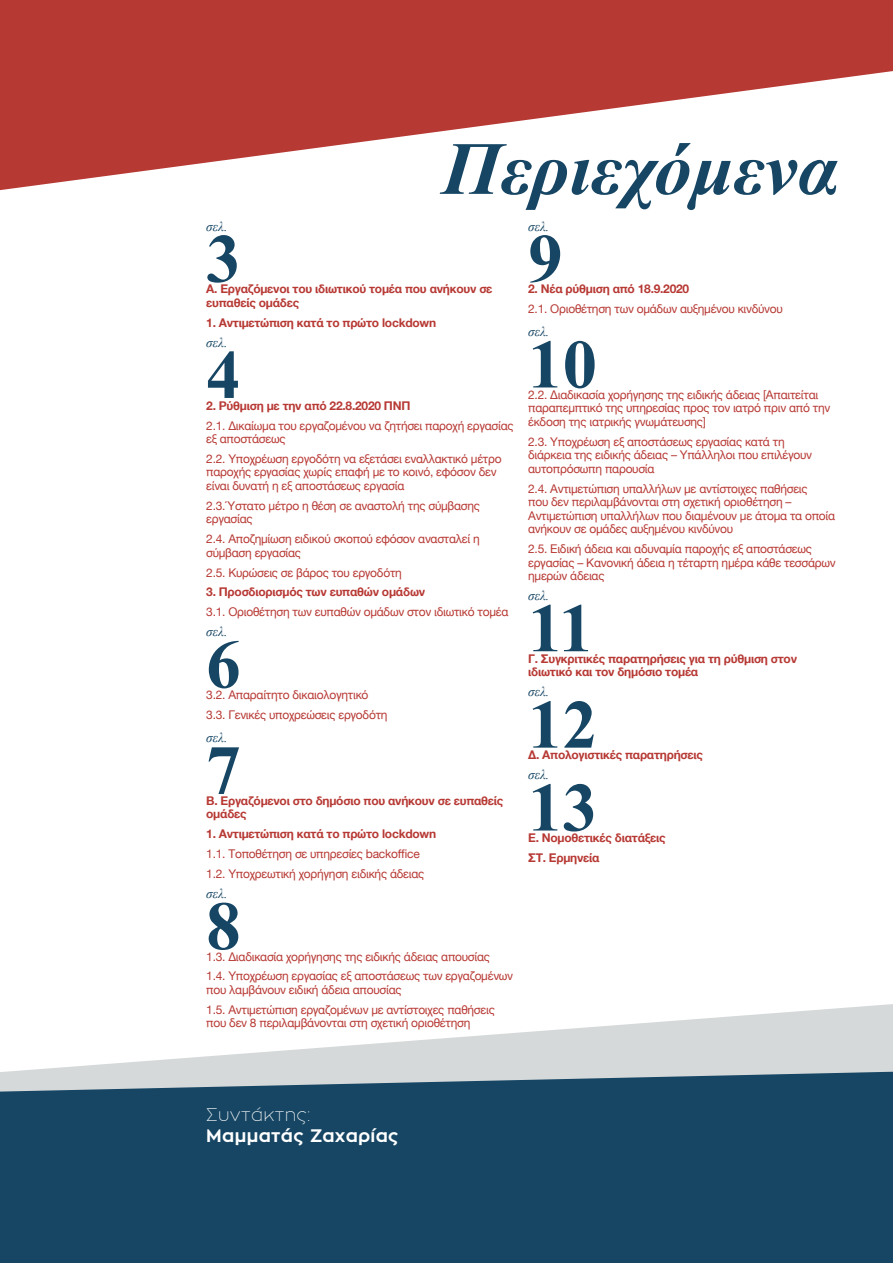
<style>
.page{position:relative;width:893px;height:1263px;background:#fff}
.page>*{position:absolute;margin:0;border:0;box-sizing:border-box;transform-origin:0 0}
.t1{font:italic 700 75px "Times New Roman";color:#164664}
.t2{font:700 69px "Times New Roman";color:#164664}
.t3{font:700 18px/21.6px "Zona Pro";letter-spacing:.02em;color:#fff}
.t4{font:italic 13.5px "Times New Roman";color:#164664}
.t5{font:12px/13.5px "Helvetica Neue";letter-spacing:-.02em;color:#b73934}
.t6{font:700 12px/13.5px "Helvetica Neue";letter-spacing:-.02em;color:#b73934}
.s1{font-weight:100}
</style>
<div class="page">
<svg style="left:5px;top:1004px;width:888px;height:68px"></svg>
<div style="left:0;top:1072px;width:893px;height:191px;background:#164664"></div>
<svg style="left:0;top:0;width:893px;height:190px;fill:#b73934"></svg>
<p class="t4" style="left:206px;top:217px;width:23px">σελ.</p>
<p class="t1" style="left:442px;top:116px;width:398px">Περιεχόμενα</p>
<p class="t4" style="left:528px;top:217px;width:23px">σελ.</p>
<p class="t2" style="left:206px;top:211px;width:36px">3</p>
<p class="t2" style="left:528px;top:211px;width:36px">9</p>
<p class="t6" style="left:206px;top:283px;width:288px">Α. Εργαζόμενοι του ιδιωτικού τομέα που ανήκουν σε ευπαθείς ομάδες</p>
<p class="t6" style="left:206px;top:316px;width:231px">1. Αντιμετώπιση κατά το πρώτο lockdown</p>
<p class="t6" style="left:528px;top:283px;width:163px">2. Νέα ρύθμιση από 18.9.2020</p>
<p class="t5" style="left:528px;top:303px;width:256px">2.1. Οριοθέτηση των ομάδων αυξημένου κινδύνου</p>
<p class="t4" style="left:528px;top:322px;width:23px">σελ.</p>
<p class="t4" style="left:206px;top:333px;width:23px">σελ.</p>
<p class="t2" style="left:206px;top:327px;width:36px">4</p>
<p class="t2" style="left:528px;top:317px;width:70px">10</p>
<p class="t5" style="left:528px;top:389px;width:304px">2.2. Διαδικασία χορήγησης της ειδικής άδειας [Απαιτείται παραπεμπτικό της υπηρεσίας προς τον ιατρό πριν από την έκδοση της ιατρικής γνωμάτευσης]</p>
<p class="t5" style="left:528px;top:435px;width:285px">2.3. Υποχρέωση εξ αποστάσεως εργασίας κατά τη διάρκεια της ειδικής άδειας – Υπάλληλοι που επιλέγουν αυτοπρόσωπη παρουσία</p>
<p class="t5" style="left:528px;top:482px;width:309px">2.4. Αντιμετώπιση υπαλλήλων με αντίστοιχες παθήσεις<br>που δεν περιλαμβάνονται στη σχετική οριοθέτηση – Αντιμετώπιση υπαλλήλων που διαμένουν με άτομα τα οποία ανήκουν σε ομάδες αυξημένου κινδύνου</p>
<p class="t5" style="left:528px;top:543px;width:309px">2.5. Ειδική άδεια και αδυναμία παροχής εξ αποστάσεως εργασίας – Κανονική άδεια η τέταρτη ημέρα κάθε τεσσάρων ημερών άδειας</p>
<p class="t6" style="left:206px;top:399px;width:206px">2. Ρύθμιση με την από 22.8.2020 ΠΝΠ</p>
<p class="t5" style="left:206px;top:419px;width:309px">2.1. Δικαίωμα του εργαζομένου να ζητήσει παροχή εργασίας εξ αποστάσεως</p>
<p class="t5" style="left:206px;top:453px;width:297px">2.2. Υποχρέωση εργοδότη να εξετάσει εναλλακτικό μέτρο παροχής εργασίας χωρίς επαφή με το κοινό, εφόσον δεν είναι δυνατή η εξ αποστάσεως εργασία</p>
<p class="t5" style="left:206px;top:499px;width:275px">2.3.Ύστατο μέτρο η θέση σε αναστολή της σύμβασης εργασίας</p>
<p class="t5" style="left:206px;top:533px;width:275px">2.4. Αποζημίωση ειδικού σκοπού εφόσον ανασταλεί η σύμβαση εργασίας</p>
<p class="t5" style="left:206px;top:566px;width:197px">2.5. Κυρώσεις σε βάρος του εργοδότη</p>
<p class="t6" style="left:206px;top:586px;width:220px">3. Προσδιορισμός των ευπαθών ομάδων</p>
<p class="t5" style="left:206px;top:606px;width:304px">3.1. Οριοθέτηση των ευπαθών ομάδων στον ιδιωτικό τομέα</p>
<p class="t4" style="left:528px;top:586px;width:23px">σελ.</p>
<p class="t2" style="left:528px;top:580px;width:67px">11</p>
<p class="t4" style="left:206px;top:622px;width:23px">σελ.</p>
<p class="t2" style="left:206px;top:617px;width:36px">6</p>
<p class="t6" style="left:528px;top:652px;width:270px">Γ. Συγκριτικές παρατηρήσεις για τη ρύθμιση στον ιδιωτικό και τον δημόσιο τομέα</p>
<p class="t4" style="left:528px;top:683px;width:23px">σελ.</p>
<p class="t5" style="left:206px;top:689px;width:164px">3.2. Απαραίτητο δικαιολογητικό</p>
<p class="t5" style="left:206px;top:708px;width:183px">3.3. Γενικές υποχρεώσεις εργοδότη</p>
<p class="t2" style="left:528px;top:677px;width:70px">12</p>
<p class="t2" style="left:528px;top:760px;width:70px">13</p>
<p class="t4" style="left:206px;top:728px;width:23px">σελ.</p>
<p class="t2" style="left:206px;top:722px;width:36px">7</p>
<p class="t6" style="left:528px;top:749px;width:176px">Δ. Απολογιστικές παρατηρήσεις</p>
<p class="t4" style="left:528px;top:765px;width:23px">σελ.</p>
<p class="t6" style="left:206px;top:794px;width:299px">Β. Εργαζόμενοι στο δημόσιο που ανήκουν σε ευπαθείς ομάδες</p>
<p class="t6" style="left:206px;top:827px;width:231px">1. Αντιμετώπιση κατά το πρώτο lockdown</p>
<p class="t5" style="left:206px;top:848px;width:215px">1.1. Τοποθέτηση σε υπηρεσίες backoffice</p>
<p class="t5" style="left:206px;top:867px;width:220px">1.2. Υποχρεωτική χορήγηση ειδικής άδειας</p>
<p class="t6" style="left:528px;top:831px;width:139px">Ε. Νομοθετικές διατάξεις</p>
<p class="t6" style="left:528px;top:851px;width:73px">ΣΤ. Ερμηνεία</p>
<p class="t4" style="left:206px;top:884px;width:23px">σελ.</p>
<p class="t2" style="left:206px;top:878px;width:36px">8</p>
<p class="t5" style="left:206px;top:950px;width:285px">1.3. Διαδικασία χορήγησης της ειδικής άδειας απουσίας</p>
<p class="t5" style="left:206px;top:970px;width:308px">1.4. Υποχρέωση εργασίας εξ αποστάσεως των εργαζομένων που λαμβάνουν ειδική άδεια απουσίας</p>
<p class="t5" style="left:206px;top:1003px;width:290px">1.5. Αντιμετώπιση εργαζομένων με αντίστοιχες παθήσεις που δεν 8 περιλαμβάνονται στη σχετική οριοθέτηση</p>
<p class="t3" style="left:206px;top:1103px;width:194px"><span class="s1">Συντάκτης:<br></span>Μαμματάς Ζαχαρίας</p>
</div>
